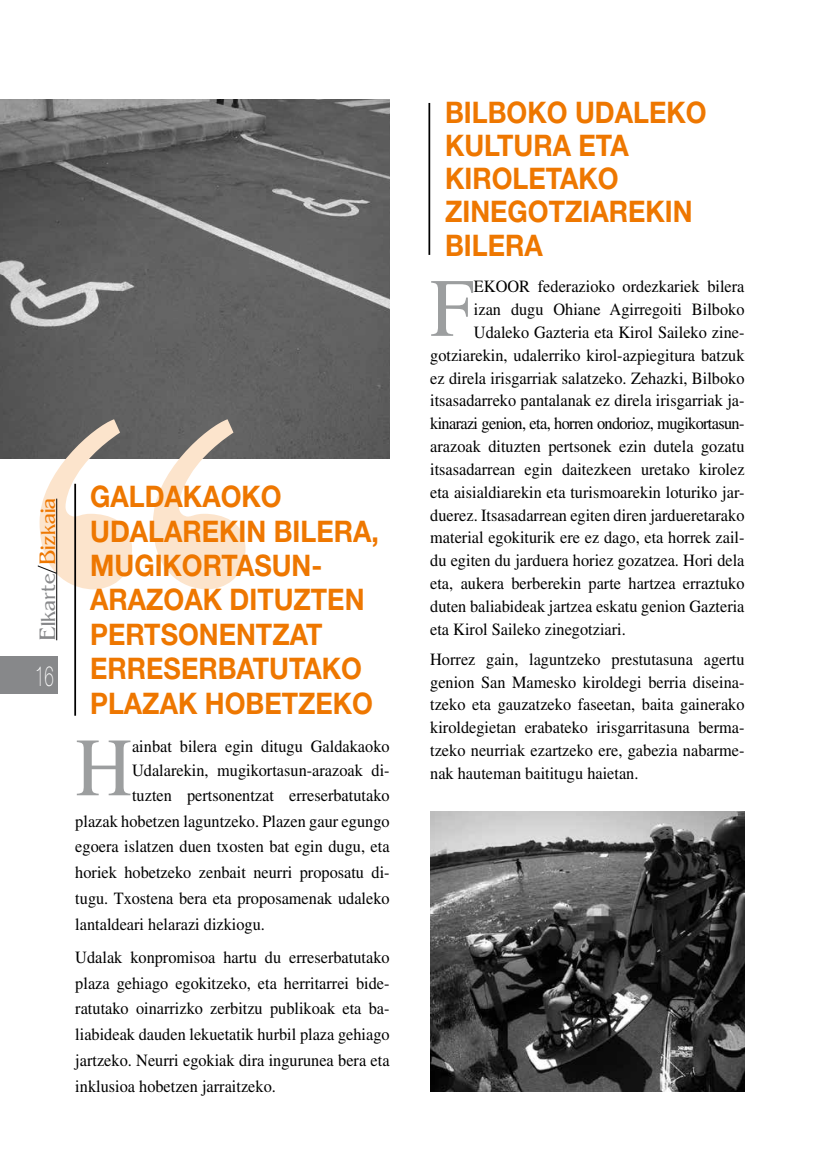
<style>
.page{position:relative;width:819px;height:1166px;background:#fff}
.page>*{position:absolute;margin:0;border:0;box-sizing:border-box;transform-origin:0 0}
.t1{font:82.77px "Times";color:#9c9e9f;scale:.95 1}
.t2{font:700 29.75px/34.5px "Helvetica Neue";color:#e70;scale:.9 1}
.t3{font:100 28px "Helvetica Neue";color:#fff;scale:.6 1}
.t4{font:21px "Azote S Si";color:#87888a}
.t5{font:17.15px/25.7px "Times";color:#000;text-align:justify;scale:.95 1}
.t6{font:17.15px "Times";letter-spacing:-.04em;color:#000;scale:.95 1}
.s1{color:#000}
.s2{color:#e70}
</style>
<div class="page">
<img style="left:0;top:99px;width:389px;height:359px">
<svg style="left:40px;top:419px;width:205px;height:170px"></svg>
<hr style="left:74px;top:484px;width:2px;height:232px;background:#000">
<hr style="left:56px;top:499px;width:1px;height:141px;background:#000">
<div style="left:0;top:656px;width:58px;height:38px;background:#87888a"></div>
<hr style="left:428px;top:103px;width:2px;height:152px;background:#000">
<img style="left:430px;top:811px;width:314px;height:280px">
<p class="t4" style="left:37px;top:640px;width:144px;rotate:-90deg">Elkarte<span class="s1">/</span><span class="s2">Bizkaia</span></p>
<h3 class="t3" style="left:35px;top:660px;width:33px">16</h3>
<h2 class="t2" style="left:90px;top:478px;width:322px">GALDAKAOKO<br>UDALAREKIN BILERA,<br>MUGIKORTASUN-<br>ARAZOAK DITUZTEN<br>PERTSONENTZAT<br>ERRESERBATUTAKO<br>PLAZAK HOBETZEKO</h2>
<h1 class="t1" style="left:75px;top:721px;width:61px">H</h1>
<p class="t5" style="left:132px;top:733px;width:272px">ainbat bilera egin ditugu Galdakaoko</p>
<p class="t5" style="left:132px;top:758px;width:272px">Udalarekin, mugikortasun-arazoak di-</p>
<p class="t5" style="left:132px;top:782px;width:272px">tuzten pertsonentzat erreserbatutako</p>
<p class="t5" style="left:75px;top:808px;width:332px">plazak hobetzen laguntzeko. Plazen gaur egungo</p>
<p class="t5" style="left:75px;top:834px;width:332px">egoera islatzen duen txosten bat egin dugu, eta</p>
<p class="t5" style="left:75px;top:859px;width:332px">horiek hobetzeko zenbait neurri proposatu di-</p>
<p class="t5" style="left:75px;top:885px;width:332px">tugu. Txostena bera eta proposamenak udaleko</p>
<p class="t5" style="left:75px;top:911px;width:201px">lantaldeari helarazi dizkiogu.</p>
<p class="t5" style="left:75px;top:944px;width:332px">Udalak konpromisoa hartu du erreserbatutako plaza gehiago egokitzeko, eta herritarrei bide&shy;ratutako oinarrizko zerbitzu publikoak eta ba&shy;liabideak dauden lekuetatik hurbil plaza gehiago jartzeko. Neurri egokiak dira ingurunea bera eta inklusioa hobetzen jarraitzeko.</p>
<h2 class="t2" style="left:445px;top:95px;width:292px;line-height:33.2px">BILBOKO UDALEKO<br>KULTURA ETA<br>KIROLETAKO<br>ZINEGOTZIAREKIN<br>BILERA</h2>
<h1 class="t1" style="left:430px;top:261px;width:47px">F</h1>
<p class="t5" style="left:474px;top:274px;width:286px">EKOOR federazioko ordezkariek bilera</p>
<p class="t5" style="left:474px;top:296px;width:286px">izan dugu Ohiane Agirregoiti Bilboko</p>
<p class="t5" style="left:474px;top:319px;width:286px">Udaleko Gazteria eta Kirol Saileko zine-</p>
<p class="t5" style="left:430px;top:342px;width:332px">gotziarekin, udalerriko kirol-azpiegitura batzuk</p>
<p class="t5" style="left:430px;top:365px;width:332px">ez direla irisgarriak salatzeko. Zehazki, Bilboko</p>
<p class="t5" style="left:430px;top:388px;width:332px">itsasadarreko pantalanak ez direla irisgarriak ja-</p>
<p class="t6" style="left:430px;top:414px;width:332px">kinarazi genion, eta, horren ondorioz, mugikortasun-</p>
<p class="t5" style="left:430px;top:433px;width:332px">arazoak dituzten pertsonek ezin dutela gozatu</p>
<p class="t5" style="left:430px;top:456px;width:332px">itsasadarrean egin daitezkeen uretako kirolez</p>
<p class="t5" style="left:430px;top:479px;width:332px">eta aisialdiarekin eta turismoarekin loturiko jar-</p>
<p class="t5" style="left:430px;top:502px;width:332px">duerez. Itsasadarrean egiten diren jardueretarako</p>
<p class="t5" style="left:430px;top:525px;width:332px">material egokiturik ere ez dago, eta horrek zail-</p>
<p class="t5" style="left:430px;top:547px;width:332px">du egiten du jarduera horiez gozatzea. Hori dela</p>
<p class="t5" style="left:430px;top:570px;width:332px">eta, aukera berberekin parte hartzea erraztuko</p>
<p class="t5" style="left:430px;top:593px;width:332px">duten baliabideak jartzea eskatu genion Gazteria</p>
<p class="t5" style="left:430px;top:616px;width:207px">eta Kirol Saileko zinegotziari.</p>
<p class="t5" style="left:430px;top:648px;width:332px;line-height:22.8px">Horrez gain, laguntzeko prestutasuna agertu genion San Mamesko kiroldegi berria diseina&shy;tzeko eta gauzatzeko faseetan, baita gainerako kiroldegietan erabateko irisgarritasuna berma&shy;tzeko neurriak ezartzeko ere, gabezia nabarme&shy;nak hauteman baititugu haietan.</p>
</div>
